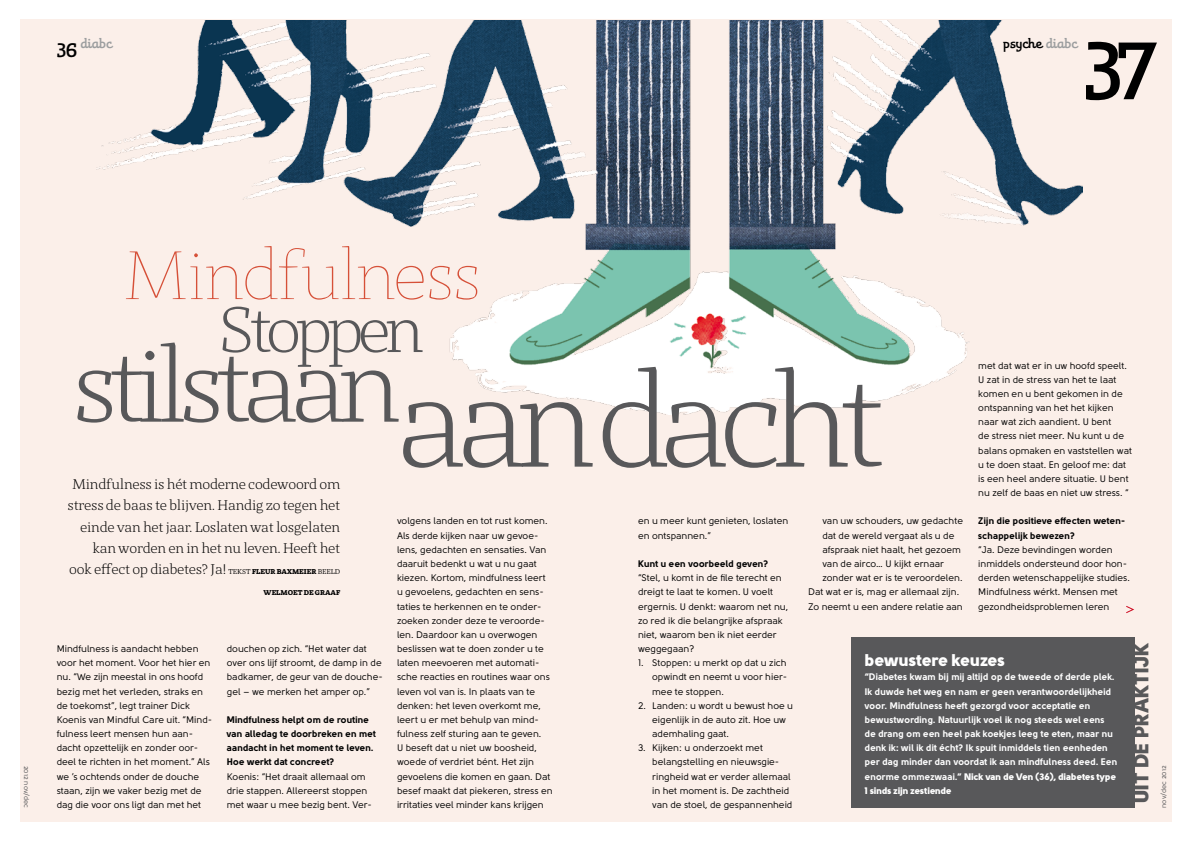
<style>
.page{position:relative;width:1191px;height:842px;background:#fff}
.page>*{position:absolute;margin:0;border:0;box-sizing:border-box;transform-origin:0 0}
.t1{font:300 129.3px "St Marie";letter-spacing:-.1em;color:#58585a}
.t2{font:300 102.6px "St Marie";letter-spacing:-.1em;color:#58585a}
.t3{font:79px "Theorem";color:#000}
.t4{font:100 68px "St Marie";letter-spacing:-.05em;color:#d65038}
.t5{font:300 64px "St Marie";letter-spacing:-.1em;color:#58585a}
.t6{font:21px "Solomon Sans Black";color:#58585a}
.t7{font:17px "Solomon Sans Black";color:#fff}
.t8{font:300 14px/21.3px "St Marie";letter-spacing:-.02em;color:#000;text-align:right}
.t9{font:14px "Theorem";letter-spacing:.02em;color:#000}
.t10{font:14px "Theorem";letter-spacing:.02em;color:#9c9e9f}
.t11{font:9.5px/14.2px "Solomon Sans Normal";color:#000}
.t12{font:9.5px/14.2px "Solomon Sans Bold";color:#fff}
.t13{font:9.5px/14.2px "Solomon Sans Bold";color:#000}
.t14{font:9.5px/14.2px "Solomon Sans Black";color:#fff}
.t15{font:7px "Solomon Sans Normal";color:#58585a}
.t16{font:900 7px "St Marie";color:#000}
.s1{font-size:19px;color:#000}
.s2{color:#9c9e9f}
.s3{font-weight:400;font-size:7px}
.s4{font-weight:900;font-size:7px}
.s5{font-family:"Solomon Sans Bold"}
</style>
<div class="page">
<div style="left:20px;top:20px;width:1151px;height:802px;background:#fbefe9"></div>
<img style="left:96px;top:21px;width:986px;height:394px">
<div style="left:850px;top:638px;width:284px;height:170px;background:#58585a"></div>
<svg style="left:1126px;top:606px;width:8px;height:7px"></svg>
<h3 class="t10" style="left:57px;top:35px;width:57px"><span class="s1">36</span> diabc</h3>
<h3 class="t9" style="left:1003px;top:35px;width:75px">psyche <span class="s2">diabc</span></h3>
<h3 class="t3" style="left:1083px;top:24px;width:75px">37</h3>
<p class="t15" style="left:31px;top:766px;width:44px;rotate:90deg">2012 nov/dec</p>
<h3 class="t4" style="left:122px;top:234px;width:362px">Mindfulness</h3>
<h3 class="t5" style="left:218px;top:291px;width:208px">Stoppen</h3>
<h2 class="t2" style="left:71px;top:324px;width:332px">stilstaan</h2>
<p class="t11" style="left:978px;top:358px;width:155px">met dat wat er in uw hoofd speelt.<br>U zat in de stress van het te laat komen en u bent gekomen in de ontspanning van het het kijken naar wat zich aandient. U bent<br>de stress niet meer. Nu kunt u de balans opmaken en vaststellen wat u te doen staat. En geloof me: dat is een heel andere situatie. U bent nu zelf de baas en niet uw stress. “</p>
<p class="t13" style="left:978px;top:514px;width:149px">Zijn die positieve effecten weten&shy;schappelijk bewezen?</p>
<p class="t11" style="left:978px;top:542px;width:153px">“Ja. Deze bevindingen worden inmiddels ondersteund door hon&shy;derden wetenschappelijke studies.<br>Mindfulness wérkt. Mensen met gezondheidsproblemen leren</p>
<h1 class="t1" style="left:395px;top:343px;width:491px">aan dacht</h1>
<h3 class="t8" style="left:68px;top:473px;width:274px">Mindfulness is hét moderne codewoord om stress de baas te blijven. Handig zo tegen het einde van het jaar. Loslaten wat losgelaten kan worden en in het nu leven. Heeft het ook effect op diabetes? Ja! <span class="s3">TEKST</span> <span class="s4">FLEUR BAXMEIER</span> <span class="s3">BEELD</span></h3>
<p class="t16" style="left:263px;top:588px;width:78px">WELMOET DE GRAAF</p>
<p class="t11" style="left:638px;top:514px;width:152px">en u meer kunt genieten, loslaten en ontspannen.”</p>
<p class="t13" style="left:638px;top:556px;width:132px">Kunt u een voorbeeld geven?</p>
<p class="t11" style="left:638px;top:571px;width:152px">“Stel, u komt in de file terecht en dreigt te laat te komen. U voelt ergernis. U denkt: waarom net nu, zo red ik die belangrijke afspraak niet, waarom ben ik niet eerder weggegaan?</p>
<p class="t11" style="left:652px;top:656px;width:136px;text-align:justify;text-indent:-14px">1. Stoppen: u merkt op dat u zich opwindt en neemt u voor hier&shy;mee te stoppen.</p>
<p class="t11" style="left:652px;top:698px;width:142px;text-indent:-14px">2. Landen: u wordt u bewust hoe u eigenlijk in de auto zit. Hoe uw ademhaling gaat.</p>
<p class="t11" style="left:652px;top:741px;width:142px;text-indent:-14px">3. Kijken: u onderzoekt met belangstelling en nieuwsgie&shy;ringheid wat er verder allemaal in het moment is. De zachtheid van de stoel, de gespannenheid</p>
<p class="t11" style="left:397px;top:514px;width:157px">volgens landen en tot rust komen.<br>Als derde kijken naar uw gevoe&shy;lens, gedachten en sensaties. Van daaruit bedenkt u wat u nu gaat kiezen. Kortom, mindfulness leert u gevoelens, gedachten en sens&shy;taties te herkennen en te onder&shy;zoeken zonder deze te veroorde&shy;len. Daardoor kan u overwogen beslissen wat te doen zonder u te laten meevoeren met automati&shy;sche reacties en routines waar ons leven vol van is. In plaats van te denken: het leven overkomt me, leert u er met behulp van mind&shy;fulness zelf sturing aan te geven.<br>U beseft dat u niet uw boosheid, woede of verdriet bént. Het zijn gevoelens die komen en gaan. Dat besef maakt dat piekeren, stress en irritaties veel minder kans krijgen</p>
<p class="t11" style="left:822px;top:514px;width:142px">van uw schouders, uw gedachte</p>
<p class="t11" style="left:822px;top:528px;width:133px">dat de wereld vergaat als u de</p>
<p class="t11" style="left:822px;top:542px;width:140px">afspraak niet haalt, het gezoem</p>
<p class="t11" style="left:822px;top:557px;width:123px">van de airco… U kijkt ernaar</p>
<p class="t11" style="left:822px;top:571px;width:142px">zonder wat er is te veroordelen.</p>
<p class="t11" style="left:808px;top:585px;width:153px">Dat wat er is, mag er allemaal zijn.</p>
<p class="t11" style="left:808px;top:599px;width:156px">Zo neemt u een andere relatie aan</p>
<h3 class="t6" style="left:1128px;top:803px;width:162px;rotate:-90deg">Uit de praktijk</h3>
<p class="t11" style="left:227px;top:642px;width:157px">douchen op zich. “Het water dat over ons lijf stroomt, de damp in de badkamer, de geur van de douche&shy;gel – we merken het amper op.”</p>
<p class="t13" style="left:227px;top:712px;width:151px">Mindfulness helpt om de routine van alledag te doorbreken en met aandacht in het moment te leven.<br>Hoe werkt dat concreet?</p>
<p class="t11" style="left:227px;top:769px;width:146px">Koenis: “Het draait allemaal om drie stappen. Allereerst stoppen met waar u mee bezig bent. Ver-</p>
<p class="t11" style="left:57px;top:642px;width:157px">Mindfulness is aandacht hebben voor het moment. Voor het hier en nu. “We zijn meestal in ons hoofd bezig met het verleden, straks en de toekomst”, legt trainer Dick<br>Koenis van Mindful Care uit. “Mind&shy;fulness leert mensen hun aan&shy;dacht opzettelijk en zonder oor&shy;deel te richten in het moment.” Als we ’s ochtends onder de douche staan, zijn we vaker bezig met de dag die voor ons ligt dan met het</p>
<h3 class="t7" style="left:865px;top:650px;width:142px">bewustere keuzes</h3>
<p class="t12" style="left:865px;top:670px;width:254px">“Diabetes kwam bij mij altijd op de tweede of derde plek.<br>Ik duwde het weg en nam er geen verantwoordelijkheid voor. Mindfulness heeft gezorgd voor acceptatie en bewustwording. Natuurlijk voel ik nog steeds wel eens de drang om een heel pak koekjes leeg te eten, maar nu denk ik: wil ik dit écht? Ik spuit inmiddels tien eenheden per dag minder dan voordat ik aan mindfulness deed. Een</p>
<p class="t14" style="left:865px;top:769px;width:253px"><span class="s5">enorme ommezwaai.”</span> Nick van de Ven (36), diabetes type<br>1 sinds zijn zestiende</p>
<p class="t15" style="left:1159px;top:808px;width:44px;rotate:-90deg">nov/dec 2012</p>
</div>
